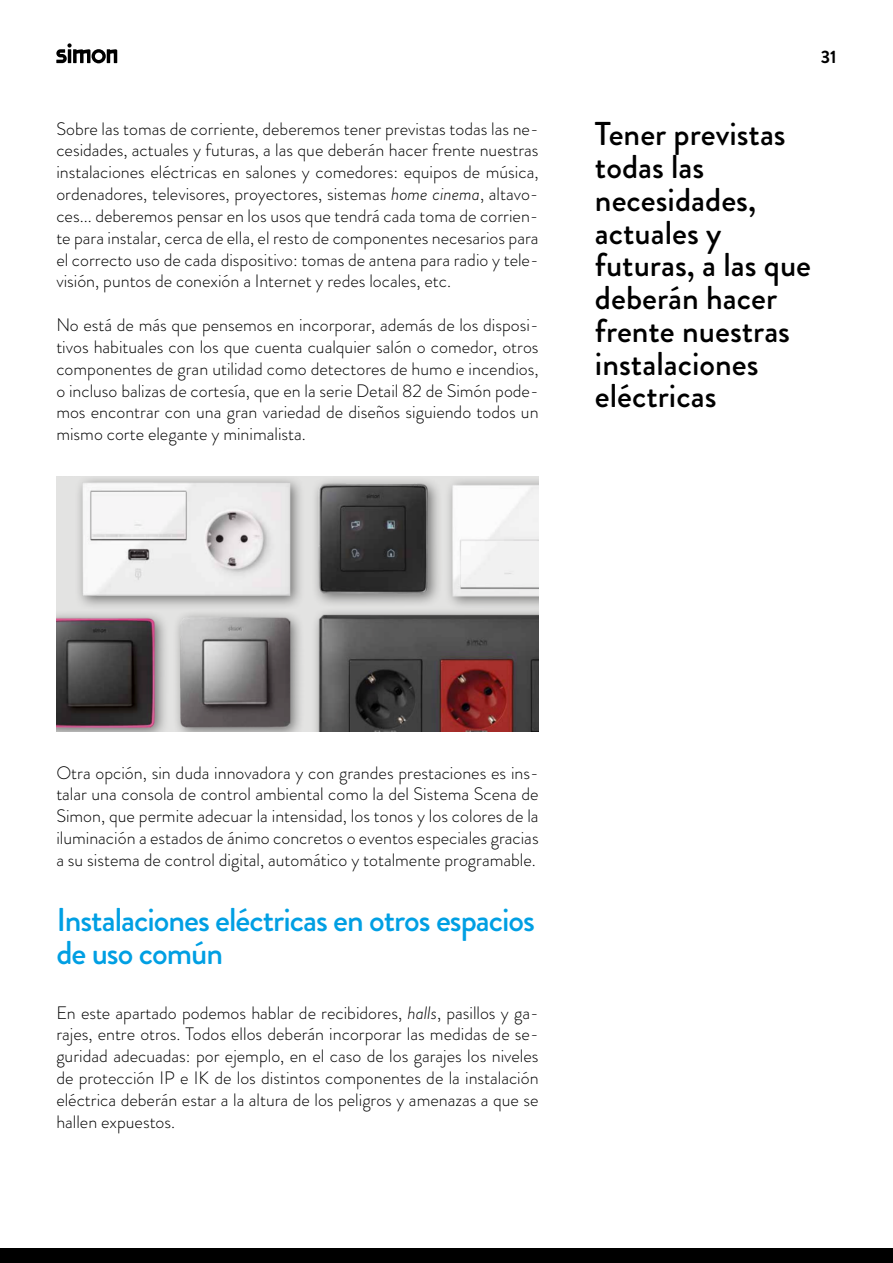
<style>
.page{position:relative;width:893px;height:1263px;background:#fff}
.page>*{position:absolute;margin:0;border:0;box-sizing:border-box;transform-origin:0 0}
.t1{font:500 33px/32.7px "Brandon Grotesque";color:#000}
.t2{font:500 33px/32.7px "Brandon Grotesque";letter-spacing:-.03em;color:#009fe3}
.t3{font:300 18px/21.9px "Brandon Grotesque";color:#000;text-align:justify}
.t4{font:700 18px "Brandon Grotesque";color:#000}
.s1{font-style:italic}
</style>
<div class="page">
<svg style="left:56px;top:43px;width:61px;height:20px"></svg>
<div style="left:0;top:1249px;width:893px;height:14px;background:#000"></div>
<img style="left:56px;top:476px;width:483px;height:255px">
<p class="t3" style="left:56px;top:117px;width:484px">Sobre las tomas de corriente, deberemos tener previstas todas las ne&shy;cesidades, actuales y futuras, a las que deberán hacer frente nuestras instalaciones eléctricas en salones y comedores: equipos de música, ordenadores, televisores, proyectores, sistemas <span class="s1">home cinema</span>, altavo&shy;ces... deberemos pensar en los usos que tendrá cada toma de corrien&shy;te para instalar, cerca de ella, el resto de componentes necesarios para el correcto uso de cada dispositivo: tomas de antena para radio y tele&shy;visión, puntos de conexión a Internet y redes locales, etc.</p>
<p class="t3" style="left:56px;top:314px;width:484px">No está de más que pensemos en incorporar, además de los disposi&shy;tivos habituales con los que cuenta cualquier salón o comedor, otros componentes de gran utilidad como detectores de humo e incendios, o incluso balizas de cortesía, que en la serie Detail 82 de Simón pode&shy;mos encontrar con una gran variedad de diseños siguiendo todos un mismo corte elegante y minimalista.</p>
<p class="t4" style="left:821px;top:44px;width:17px">31</p>
<h1 class="t1" style="left:595px;top:118px;width:218px">Tener previstas todas las necesidades, actuales y futuras, a las que deberán hacer frente nuestras instalaciones eléctricas</h1>
<p class="t3" style="left:56px;top:761px;width:484px">Otra opción, sin duda innovadora y con grandes prestaciones es ins&shy;talar una consola de control ambiental como la del Sistema Scena de Simon, que permite adecuar la intensidad, los tonos y los colores de la iluminación a estados de ánimo concretos o eventos especiales gracias a su sistema de control digital, automático y totalmente programable.</p>
<h1 class="t2" style="left:56px;top:904px;width:480px">Instalaciones eléctricas en otros espacios de uso común</h1>
<p class="t3" style="left:56px;top:1001px;width:484px">En este apartado podemos hablar de recibidores, <span class="s1">halls</span>, pasillos y ga&shy;rajes, entre otros. Todos ellos deberán incorporar las medidas de se&shy;guridad adecuadas: por ejemplo, en el caso de los garajes los niveles de protección IP e IK de los distintos componentes de la instalación eléctrica deberán estar a la altura de los peligros y amenazas a que se hallen expuestos.</p>
</div>
